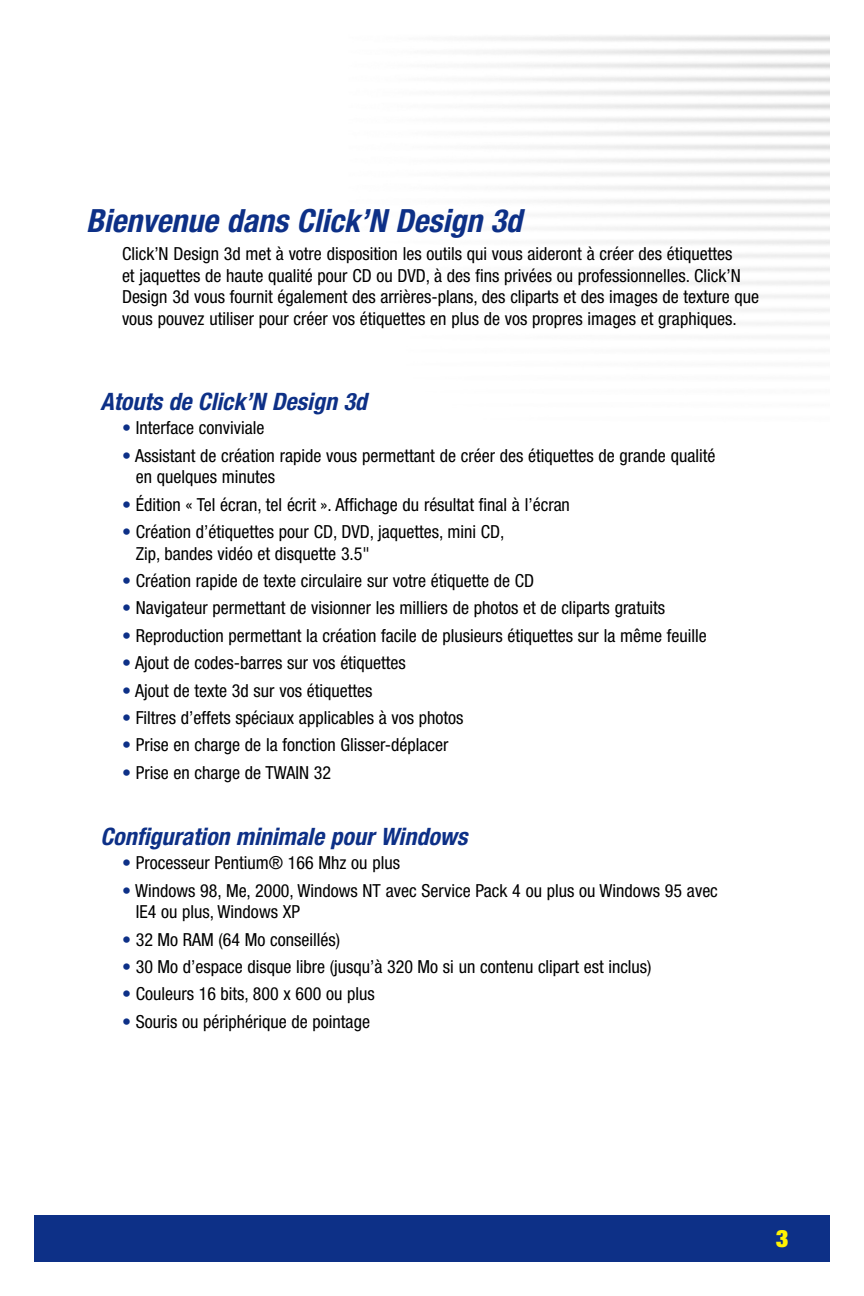
<style>
.page{position:relative;width:864px;height:1296px;background:#fff}
.page>*{position:absolute;margin:0;border:0;box-sizing:border-box;transform-origin:0 0}
.t1{font:italic 700 condensed 32px "Helvetica Neue";color:#0d3087}
.t2{font:italic 700 condensed 24px "Helvetica Neue";color:#0d3087}
.t3{font:900 expanded 24px "Helvetica Neue";color:#fff201}
.t4{font:condensed 18px/21.6px "Helvetica Neue";color:#000}
.s1{color:#0d3087}
</style>
<div class="page">
<div style="left:34px;top:1215px;width:796px;height:47px;background:#0d3087"></div>
<h1 class="t1" style="left:86px;top:209px;width:437px">Bienvenue dans Click’N Design 3d</h1>
<p class="t4" style="left:122px;top:245px;width:639px">Click’N Design 3d met à votre disposition les outils qui vous aideront à créer des étiquettes<br>et jaquettes de haute qualité pour CD ou DVD, à des fins privées ou professionnelles. Click’N Design 3d vous fournit également des arrières-plans, des cliparts et des images de texture que vous pouvez utiliser pour créer vos étiquettes en plus de vos propres images et graphiques.</p>
<h2 class="t2" style="left:100px;top:393px;width:268px">Atouts de Click’N Design 3d</h2>
<p class="t4" style="left:122px;top:419px;width:144px"><span class="s1">•</span> Interface conviviale</p>
<p class="t4" style="left:136px;top:446px;width:581px;text-indent:-14px"><span class="s1">•</span> Assistant de création rapide vous permettant de créer des étiquettes de grande qualité en quelques minutes</p>
<p class="t4" style="left:122px;top:495px;width:450px"><span class="s1">•</span> Édition « Tel écran, tel écrit ». Affichage du résultat final à l’écran</p>
<p class="t4" style="left:136px;top:523px;width:370px;text-indent:-14px"><span class="s1">•</span> Création d’étiquettes pour CD, DVD, jaquettes, mini CD,<br>Zip, bandes vidéo et disquette 3.5"</p>
<p class="t4" style="left:122px;top:571px;width:414px"><span class="s1">•</span> Création rapide de texte circulaire sur votre étiquette de CD</p>
<p class="t4" style="left:122px;top:599px;width:545px"><span class="s1">•</span> Navigateur permettant de visionner les milliers de photos et de cliparts gratuits</p>
<p class="t4" style="left:122px;top:626px;width:586px"><span class="s1">•</span> Reproduction permettant la création facile de plusieurs étiquettes sur la même feuille</p>
<p class="t4" style="left:122px;top:654px;width:285px"><span class="s1">•</span> Ajout de codes-barres sur vos étiquettes</p>
<p class="t4" style="left:122px;top:681px;width:252px"><span class="s1">•</span> Ajout de texte 3d sur vos étiquettes</p>
<p class="t4" style="left:122px;top:708px;width:343px"><span class="s1">•</span> Filtres d’effets spéciaux applicables à vos photos</p>
<p class="t4" style="left:122px;top:736px;width:328px"><span class="s1">•</span> Prise en charge de la fonction Glisser-déplacer</p>
<p class="t4" style="left:122px;top:763px;width:211px"><span class="s1">•</span> Prise en charge de TWAIN 32</p>
<h2 class="t2" style="left:100px;top:828px;width:369px">Configuration minimale pour Windows</h2>
<p class="t4" style="left:122px;top:854px;width:280px"><span class="s1">•</span> Processeur Pentium® 166 Mhz ou plus</p>
<p class="t4" style="left:136px;top:881px;width:584px;text-indent:-14px"><span class="s1">•</span> Windows 98, Me, 2000, Windows NT avec Service Pack 4 ou plus ou Windows 95 avec<br>IE4 ou plus, Windows XP</p>
<p class="t4" style="left:122px;top:930px;width:220px"><span class="s1">•</span> 32 Mo RAM (64 Mo conseillés)</p>
<p class="t4" style="left:122px;top:957px;width:531px"><span class="s1">•</span> 30 Mo d’espace disque libre (jusqu’à 320 Mo si un contenu clipart est inclus)</p>
<p class="t4" style="left:122px;top:985px;width:254px"><span class="s1">•</span> Couleurs 16 bits, 800 x 600 ou plus</p>
<p class="t4" style="left:122px;top:1012px;width:250px"><span class="s1">•</span> Souris ou périphérique de pointage</p>
<h2 class="t3" style="left:776px;top:1230px;width:14px">3</h2>
</div>
